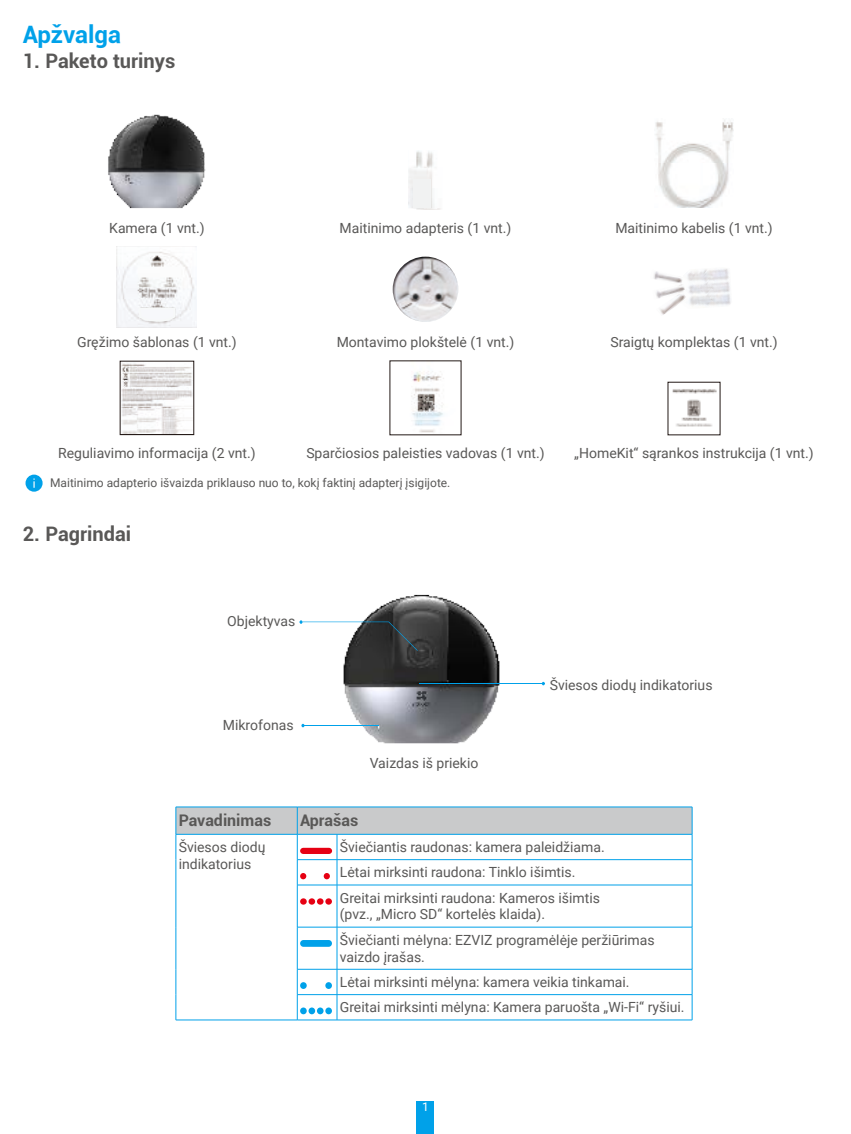
<style>
.page{position:relative;width:851px;height:1134px;background:#fff}
.page>*{position:absolute;margin:0;border:0;box-sizing:border-box;transform-origin:0 0}
.t1{font:700 24px "Roboto";color:#00a1e9}
.t2{font:700 20px "Roboto";color:#595857}
.t3{font:700 16px "Roboto";color:#595857}
.t4{font:14px/25.4px "Roboto";color:#595857}
.t5{font:12px "Roboto";color:#595857}
.t6{font:12px "Roboto";color:#fff}
</style>
<div class="page">
<div style="left:417px;top:1101px;width:17px;height:33px;background:#00a1e9"></div>
<img style="left:108px;top:114px;width:98px;height:95px">
<img style="left:408px;top:151px;width:33px;height:59px">
<div style="left:413px;top:179px;width:17px;height:28px;background:#f1f2f2"></div>
<img style="left:655px;top:120px;width:78px;height:88px">
<img style="left:117px;top:246px;width:80px;height:81px">
<svg style="left:138px;top:306px;width:38px;height:17px"></svg>
<img style="left:392px;top:257px;width:66px;height:65px;border-radius:33px">
<img style="left:687px;top:269px;width:44px;height:37px">
<img style="left:660px;top:296px;width:26px;height:19px">
<img style="left:654px;top:271px;width:28px;height:12px">
<img style="left:656px;top:284px;width:29px;height:15px">
<svg style="left:122px;top:363px;width:70px;height:70px"></svg>
<img style="left:411px;top:371px;width:33px;height:62px">
<img style="left:672px;top:389px;width:45px;height:38px">
<div style="left:26px;top:475px;width:17px;height:17px;background:#00a1e9;border-radius:50%"></div>
<svg style="left:33px;top:478px;width:2px;height:10px"></svg>
<img style="left:343px;top:594px;width:157px;height:150px">
<hr style="left:304px;top:725px;width:75px;height:1px;background:#00a1e9">
<svg style="left:299px;top:620px;width:118px;height:31px"></svg>
<hr style="left:419px;top:683px;width:125px;height:1px;background:#00a1e9">
<hr style="left:175px;top:885px;width:1px;height:42px;background:#00a1e9">
<hr style="left:175px;top:927px;width:1px;height:42px;background:#00a1e9">
<svg style="left:175px;top:969px;width:1px;height:51px"></svg>
<hr style="left:176px;top:1020px;width:121px;height:1px;background:#00a1e9">
<hr style="left:297px;top:885px;width:40px;height:1px;background:#00a1e9">
<hr style="left:297px;top:885px;width:1px;height:42px;background:#00a1e9">
<hr style="left:337px;top:885px;width:355px;height:1px;background:#00a1e9">
<hr style="left:336px;top:885px;width:1px;height:42px;background:#00a1e9">
<hr style="left:691px;top:885px;width:1px;height:42px;background:#00a1e9">
<hr style="left:297px;top:927px;width:40px;height:1px;background:#00a1e9">
<hr style="left:297px;top:927px;width:1px;height:42px;background:#00a1e9">
<hr style="left:337px;top:927px;width:355px;height:1px;background:#00a1e9">
<hr style="left:336px;top:927px;width:1px;height:42px;background:#00a1e9">
<hr style="left:691px;top:927px;width:1px;height:42px;background:#00a1e9">
<hr style="left:297px;top:969px;width:40px;height:1px;background:#00a1e9">
<hr style="left:337px;top:969px;width:355px;height:1px;background:#00a1e9">
<hr style="left:297px;top:994px;width:40px;height:1px;background:#00a1e9">
<svg style="left:297px;top:969px;width:1px;height:51px"></svg>
<hr style="left:337px;top:994px;width:355px;height:1px;background:#00a1e9">
<svg style="left:336px;top:969px;width:1px;height:51px"></svg>
<svg style="left:691px;top:969px;width:1px;height:51px"></svg>
<hr style="left:297px;top:1020px;width:40px;height:1px;background:#00a1e9">
<hr style="left:337px;top:1020px;width:355px;height:1px;background:#00a1e9">
<svg style="left:175px;top:807px;width:517px;height:78px"></svg>
<div style="left:323px;top:873px;width:7px;height:6px;background:#e60013;border-radius:50%"></div>
<svg style="left:300px;top:898px;width:7px;height:7px"></svg>
<div style="left:325px;top:898px;width:7px;height:7px;background:#e60013;border-radius:50%"></div>
<div style="left:308px;top:898px;width:7px;height:7px;background:#e60013;border-radius:50%"></div>
<div style="left:317px;top:898px;width:6px;height:7px;background:#e60013;border-radius:50%"></div>
<div style="left:300px;top:940px;width:32px;height:7px;background:#00a1e9;border-radius:3px"></div>
<div style="left:300px;top:982px;width:7px;height:7px;background:#00a1e9;border-radius:50%"></div>
<div style="left:325px;top:982px;width:7px;height:7px;background:#00a1e9;border-radius:50%"></div>
<div style="left:300px;top:1007px;width:7px;height:7px;background:#00a1e9;border-radius:50%"></div>
<div style="left:325px;top:1007px;width:7px;height:7px;background:#00a1e9;border-radius:50%"></div>
<div style="left:308px;top:1007px;width:7px;height:7px;background:#00a1e9;border-radius:50%"></div>
<div style="left:317px;top:1007px;width:6px;height:7px;background:#00a1e9;border-radius:50%"></div>
<h1 class="t1" style="left:23px;top:17px;width:100px">Apžvalga</h1>
<h2 class="t2" style="left:23px;top:47px;width:154px">1. Paketo turinys</h2>
<p class="t4" style="left:109px;top:215px;width:97px">Kamera (1 vnt.)</p>
<p class="t4" style="left:339px;top:215px;width:173px">Maitinimo adapteris (1 vnt.)</p>
<p class="t4" style="left:615px;top:215px;width:159px">Maitinimo kabelis (1 vnt.)</p>
<p class="t4" style="left:77px;top:329px;width:161px">Gręžimo šablonas (1 vnt.)</p>
<p class="t4" style="left:336px;top:329px;width:179px">Montavimo plokštelė (1 vnt.)</p>
<p class="t4" style="left:610px;top:329px;width:169px">Sraigtų komplektas (1 vnt.)</p>
<p class="t4" style="left:58px;top:440px;width:199px">Reguliavimo informacija (2 vnt.)</p>
<p class="t4" style="left:306px;top:440px;width:240px">Sparčiosios paleisties vadovas (1 vnt.)</p>
<p class="t4" style="left:574px;top:440px;width:241px">„HomeKit“ sąrankos instrukcija (1 vnt.)</p>
<p class="t5" style="left:50px;top:475px;width:402px">Maitinimo adapterio išvaizda priklauso nuo to, kokį faktinį adapterį įsigijote.</p>
<h2 class="t2" style="left:23px;top:520px;width:110px">2. Pagrindai</h2>
<p class="t4" style="left:227px;top:608px;width:70px">Objektyvas</p>
<p class="t4" style="left:223px;top:712px;width:72px">Mikrofonas</p>
<p class="t4" style="left:369px;top:750px;width:110px">Vaizdas iš priekio</p>
<p class="t4" style="left:549px;top:671px;width:164px">Šviesos diodų indikatorius</p>
<p class="t3" style="left:179px;top:809px;width:94px">Pavadinimas</p>
<p class="t3" style="left:300px;top:809px;width:60px">Aprašas</p>
<p class="t4" style="left:179px;top:838px;width:88px;line-height:16.8px">Šviesos diodų indikatorius</p>
<p class="t4" style="left:340px;top:834px;width:266px">Šviečiantis raudonas: kamera paleidžiama.<br>Lėtai mirksinti raudona: Tinklo išimtis.<br>Greitai mirksinti raudona: Kameros išimtis</p>
<p class="t4" style="left:340px;top:901px;width:316px">(pvz., „Micro SD“ kortelės klaida).<br>Šviečianti mėlyna: EZVIZ programėlėje peržiūrimas</p>
<p class="t4" style="left:340px;top:943px;width:346px">vaizdo įrašas.<br>Lėtai mirksinti mėlyna: kamera veikia tinkamai.<br>Greitai mirksinti mėlyna: Kamera paruošta „Wi-Fi“ ryšiui.</p>
<p class="t6" style="left:422px;top:1099px;width:8px">1</p>
</div>
